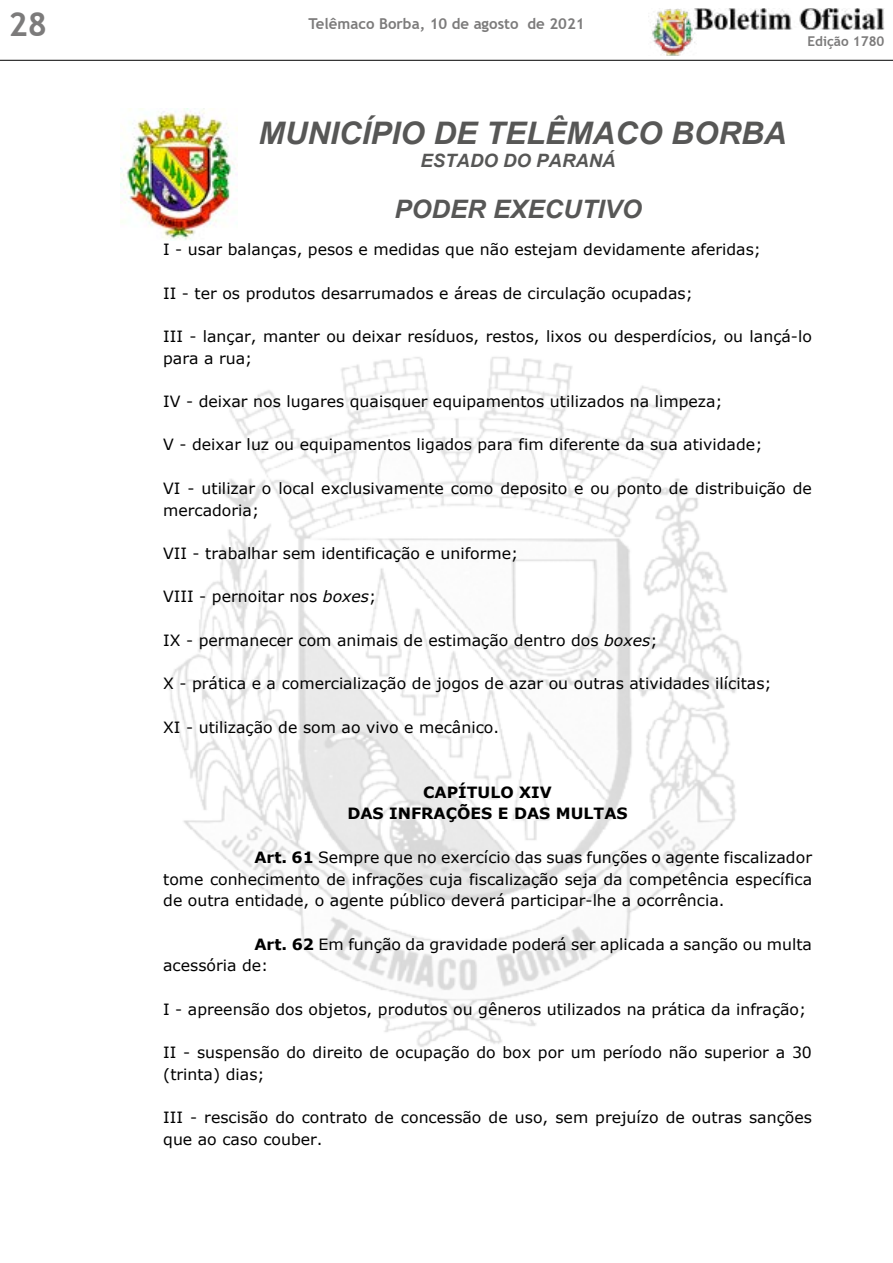
<style>
.page{position:relative;width:893px;height:1263px;background:#fff}
.page>*{position:absolute;margin:0;border:0;box-sizing:border-box;transform-origin:0 0}
.t1{font:700 33px "Trebuchet MS";color:#7c7b7b}
.t2{font:italic 700 31.05px "Arial";color:#575756}
.t3{font:italic 700 25.35px "Arial";color:#575756}
.t4{font:italic 700 18.45px "Arial";color:#575756}
.t5{font:15.45px/21.8px "Verdana";color:#000}
.t6{font:700 15.45px/21.8px "Verdana";color:#000;text-align:center}
.t7{font:700 15px "Trebuchet MS";color:#7c7b7b}
.t8{font:700 13.5px "Trebuchet MS";color:#7c7b7b}
.s1{font-style:italic}
.s2{font-weight:700}
</style>
<div class="page">
<img style="left:652px;top:9px;width:44px;height:47px">
<img style="left:693px;top:8px;width:191px;height:21px">
<hr style="left:0;top:60px;width:893px;height:1px;background:#000">
<img style="left:121px;top:108px;width:116px;height:132px">
<img style="left:169px;top:357px;width:573px;height:690px">
<h1 class="t1" style="left:9px;top:3px;width:40px">28</h1>
<p class="t7" style="left:308px;top:14px;width:278px">Telêmaco Borba, 10 de agosto de 2021</p>
<p class="t8" style="left:807px;top:33px;width:79px">Edição 1780</p>
<h2 class="t2" style="left:259px;top:112px;width:529px">MUNICÍPIO DE TELÊMACO BORBA</h2>
<p class="t4" style="left:420px;top:149px;width:197px">ESTADO DO PARANÁ</p>
<h3 class="t3" style="left:394px;top:192px;width:249px">PODER EXECUTIVO</h3>
<p class="t5" style="left:163px;top:238px;width:599px">I - usar balanças, pesos e medidas que não estejam devidamente aferidas;</p>
<p class="t5" style="left:163px;top:282px;width:531px">II - ter os produtos desarrumados e áreas de circulação ocupadas;</p>
<p class="t5" style="left:163px;top:325px;width:650px">III - lançar, manter ou deixar resíduos, restos, lixos ou desperdícios, ou lançá-lo para a rua;</p>
<p class="t5" style="left:163px;top:390px;width:561px">IV - deixar nos lugares quaisquer equipamentos utilizados na limpeza;</p>
<p class="t5" style="left:163px;top:434px;width:601px">V - deixar luz ou equipamentos ligados para fim diferente da sua atividade;</p>
<p class="t5" style="left:163px;top:477px;width:650px">VI - utilizar o local exclusivamente como deposito e ou ponto de distribuição de mercadoria;</p>
<p class="t5" style="left:163px;top:542px;width:357px">VII - trabalhar sem identificação e uniforme;</p>
<p class="t5" style="left:163px;top:586px;width:215px">VIII - pernoitar nos <span class="s1">boxes</span>;</p>
<p class="t5" style="left:163px;top:629px;width:496px">IX - permanecer com animais de estimação dentro dos <span class="s1">boxes</span>;</p>
<p class="t5" style="left:163px;top:672px;width:610px">X - prática e a comercialização de jogos de azar ou outras atividades ilícitas;</p>
<p class="t5" style="left:163px;top:716px;width:337px">XI - utilização de som ao vivo e mecânico.</p>
<p class="t6" style="left:347px;top:781px;width:282px">CAPÍTULO XIV<br>DAS INFRAÇÕES E DAS MULTAS</p>
<p class="t5" style="left:163px;top:846px;width:650px;text-align:justify;text-indent:91px"><span class="s2">Art. 61</span> Sempre que no exercício das suas funções o agente fiscalizador tome conhecimento de infrações cuja fiscalização seja da competência específica de outra entidade, o agente público deverá participar-lhe a ocorrência.</p>
<p class="t5" style="left:163px;top:933px;width:650px;text-indent:91px"><span class="s2">Art. 62</span> Em função da gravidade poderá ser aplicada a sanção ou multa acessória de:</p>
<p class="t5" style="left:163px;top:998px;width:645px">I - apreensão dos objetos, produtos ou gêneros utilizados na prática da infração;</p>
<p class="t5" style="left:163px;top:1041px;width:650px">II - suspensão do direito de ocupação do box por um período não superior a 30 (trinta) dias;</p>
<p class="t5" style="left:163px;top:1107px;width:650px">III - rescisão do contrato de concessão de uso, sem prejuízo de outras sanções que ao caso couber.</p>
</div>
